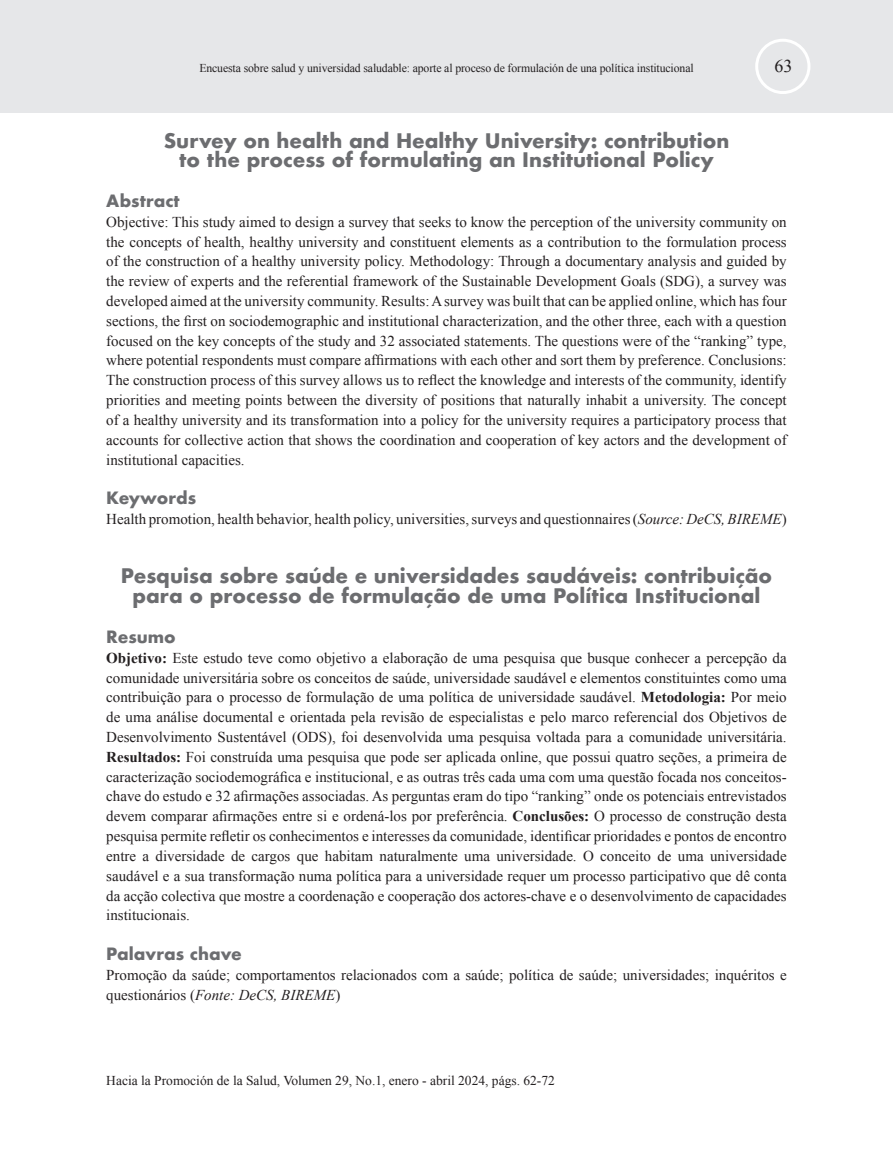
<style>
.page{position:relative;width:893px;height:1149px;background:#fff}
.page>*{position:absolute;margin:0;border:0;box-sizing:border-box;transform-origin:0 0}
.TITULO_DENTO_DEL_ART{font:700 19.5px/19.8px "Futura";color:#6c6d70;text-align:center}
.t1{font:18px "Times New Roman";color:#231f20}
.Subtítulos{font:700 16.5px "Futura";color:#6c6d70}
.Resumenes_HPS{font:15px/19.8px "Times New Roman";color:#231f20;text-align:justify}
.t2{font:13.5px "Times New Roman";color:#231f20}
.t3{font:12px "Times New Roman";letter-spacing:-.01em;color:#231f20}
.s1{font-style:italic}
.s2{font-weight:700}
</style>
<div class="page">
<div style="left:0;top:0;width:893px;height:113px;background:#e6e7e9"></div>
<div style="left:755px;top:39px;width:55px;height:55px;border:3px solid #fff;border-radius:50%"></div>
<p class="t3" style="left:199px;top:60px;width:496px">Encuesta sobre salud y universidad saludable: aporte al proceso de formulación de una política institucional</p>
<p class="t1" style="left:774px;top:54px;width:19px">63</p>
<p class="TITULO_DENTO_DEL_ART" style="left:164px;top:130px;width:567px">Survey on health and Healthy University: contribution to the process of formulating an Institutional Policy</p>
<p class="Subtítulos" style="left:106px;top:189px;width:75px">Abstract</p>
<p class="Resumenes_HPS" style="left:106px;top:211px;width:682px">Objective: This study aimed to design a survey that seeks to know the perception of the university community on the concepts of health, healthy university and constituent elements as a contribution to the formulation process of the construction of a healthy university policy. Methodology: Through a documentary analysis and guided by the review of experts and the referential framework of the Sustainable Development Goals (SDG), a survey was developed aimed at the university community. Results: A survey was built that can be applied online, which has four sections, the first on sociodemographic and institutional characterization, and the other three, each with a question focused on the key concepts of the study and 32 associated statements. The questions were of the “ranking” type, where potential respondents must compare affirmations with each other and sort them by preference. Conclusions:<br>The construction process of this survey allows us to reflect the knowledge and interests of the community, identify priorities and meeting points between the diversity of positions that naturally inhabit a university. The concept of a healthy university and its transformation into a policy for the university requires a participatory process that accounts for collective action that shows the coordination and cooperation of key actors and the development of institutional capacities.</p>
<p class="Subtítulos" style="left:106px;top:486px;width:91px">Keywords</p>
<p class="Resumenes_HPS" style="left:106px;top:508px;width:682px">Health promotion, health behavior, health policy, universities, surveys and questionnaires (<span class="s1">Source: DeCS, BIREME</span>)</p>
<p class="TITULO_DENTO_DEL_ART" style="left:121px;top:566px;width:653px">Pesquisa sobre saúde e universidades saudáveis: contribuição para o processo de formulação de uma Política Institucional</p>
<p class="Subtítulos" style="left:106px;top:624px;width:71px">Resumo</p>
<p class="Resumenes_HPS" style="left:106px;top:647px;width:682px"><span class="s2">Objetivo:</span> Este estudo teve como objetivo a elaboração de uma pesquisa que busque conhecer a percepção da comunidade universitária sobre os conceitos de saúde, universidade saudável e elementos constituintes como uma contribuição para o processo de formulação de uma política de universidade saudável. <span class="s2">Metodologia:</span> Por meio de uma análise documental e orientada pela revisão de especialistas e pelo marco referencial dos Objetivos de Desenvolvimento Sustentável (ODS), foi desenvolvida uma pesquisa voltada para a comunidade universitária.<br><span class="s2">Resultados:</span> Foi construída uma pesquisa que pode ser aplicada online, que possui quatro seções, a primeira de caracterização sociodemográfica e institucional, e as outras três cada uma com uma questão focada nos conceitos&shy;chave do estudo e 32 afirmações associadas. As perguntas eram do tipo “ranking” onde os potenciais entrevistados devem comparar afirmações entre si e ordená-los por preferência. <span class="s2">Conclusões:</span> O processo de construção desta pesquisa permite refletir os conhecimentos e interesses da comunidade, identificar prioridades e pontos de encontro entre a diversidade de cargos que habitam naturalmente uma universidade. O conceito de uma universidade saudável e a sua transformação numa política para a universidade requer um processo participativo que dê conta da acção colectiva que mostre a coordenação e cooperação dos actores-chave e o desenvolvimento de capacidades institucionais.</p>
<p class="Subtítulos" style="left:106px;top:941px;width:137px">Palavras chave</p>
<p class="Resumenes_HPS" style="left:106px;top:964px;width:682px">Promoção da saúde; comportamentos relacionados com a saúde; política de saúde; universidades; inquéritos e questionários (<span class="s1">Fonte: DeCS, BIREME</span>)</p>
<p class="t2" style="left:106px;top:1071px;width:450px">Hacia la Promoción de la Salud, Volumen 29, No.1, enero - abril 2024, págs. 62-72</p>
</div>
